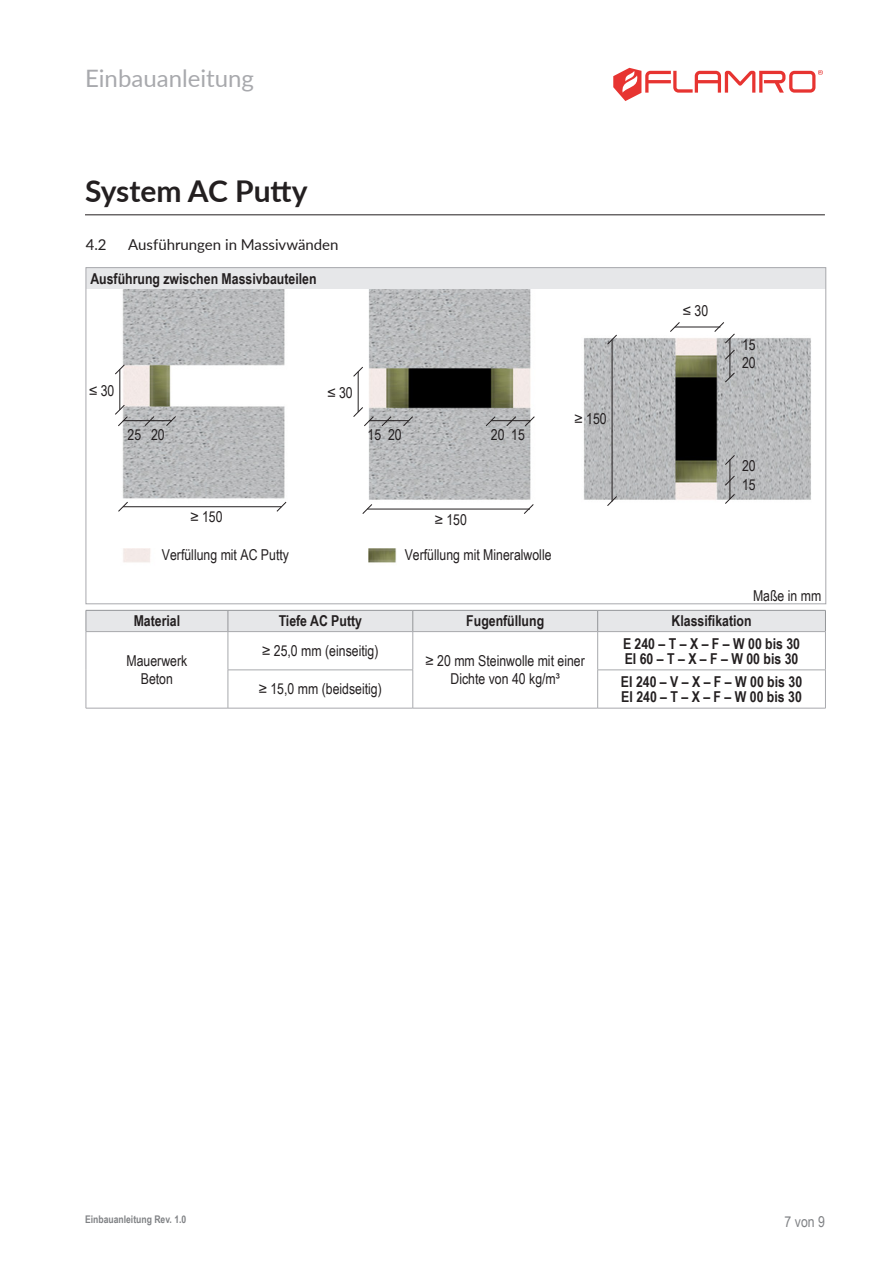
<style>
.page{position:relative;width:893px;height:1263px;background:#fff}
.page>*{position:absolute;margin:0;border:0;box-sizing:border-box;transform-origin:0 0}
.t1{font:700 30px "Lato";letter-spacing:-.005em;color:#231f20}
.t2{font:24px "Lato";color:#a8a9ad}
.p___Tabellentext_mittig{font:15px/18.8px "Arial Narrow";color:#231f20}
.p___Tabelle_Kopf_mitte{font:700 15px "Arial Narrow";color:#231f20}
.p___Zwischenüberschrift_grauer_Balken{font:700 15px "Arial Narrow";color:#231f20}
.t3{font:15px "Lato";color:#231f20}
.p___Fließtext_rechtsbündig{font:15px "Arial Narrow";color:#231f20}
.t4{font:15px "Arial Narrow";color:#808285}
.t5{font:700 10.5px "Arial Narrow";color:#808285}
</style>
<div class="page">
<hr style="left:85px;top:214px;width:740px;height:1px;background:#231f20">
<hr style="left:228px;top:708px;width:185px;height:1px;background:#a8a9ad">
<div style="left:86px;top:610px;width:740px;height:21px;background:#e6e7e9"></div>
<hr style="left:597px;top:670px;width:229px;height:1px;background:#a8a9ad">
<hr style="left:825px;top:670px;width:1px;height:38px;background:#a8a9ad">
<hr style="left:598px;top:708px;width:228px;height:1px;background:#a8a9ad">
<hr style="left:86px;top:631px;width:142px;height:1px;background:#a8a9ad">
<hr style="left:86px;top:632px;width:1px;height:38px;background:#a8a9ad">
<hr style="left:86px;top:670px;width:1px;height:38px;background:#a8a9ad">
<hr style="left:228px;top:670px;width:1px;height:38px;background:#a8a9ad">
<hr style="left:86px;top:708px;width:142px;height:1px;background:#a8a9ad">
<hr style="left:228px;top:631px;width:185px;height:1px;background:#a8a9ad">
<hr style="left:228px;top:632px;width:1px;height:38px;background:#a8a9ad">
<hr style="left:228px;top:670px;width:185px;height:1px;background:#a8a9ad">
<hr style="left:598px;top:631px;width:228px;height:1px;background:#a8a9ad">
<hr style="left:825px;top:632px;width:1px;height:38px;background:#a8a9ad">
<hr style="left:413px;top:631px;width:185px;height:1px;background:#a8a9ad">
<hr style="left:413px;top:632px;width:1px;height:38px;background:#a8a9ad">
<hr style="left:597px;top:632px;width:1px;height:38px;background:#a8a9ad">
<hr style="left:413px;top:670px;width:1px;height:38px;background:#a8a9ad">
<hr style="left:597px;top:670px;width:1px;height:38px;background:#a8a9ad">
<hr style="left:413px;top:708px;width:185px;height:1px;background:#a8a9ad">
<div style="left:86px;top:268px;width:740px;height:21px;background:#e6e7e9"></div>
<img style="left:120px;top:289px;width:691px;height:274px">
<hr style="left:123px;top:506px;width:158px;height:1px;background:#231f20">
<svg style="left:276px;top:501px;width:11px;height:11px"></svg>
<svg style="left:118px;top:501px;width:11px;height:11px"></svg>
<hr style="left:612px;top:340px;width:1px;height:161px;background:#231f20">
<hr style="left:367px;top:509px;width:163px;height:1px;background:#231f20">
<svg style="left:523px;top:503px;width:11px;height:12px"></svg>
<svg style="left:362px;top:503px;width:11px;height:12px"></svg>
<hr style="left:123px;top:420px;width:49px;height:1px;background:#231f20">
<svg style="left:165px;top:415px;width:12px;height:12px"></svg>
<svg style="left:144px;top:415px;width:11px;height:12px"></svg>
<hr style="left:369px;top:420px;width:40px;height:1px;background:#231f20">
<svg style="left:402px;top:416px;width:12px;height:11px"></svg>
<svg style="left:381px;top:416px;width:11px;height:11px"></svg>
<hr style="left:491px;top:420px;width:39px;height:1px;background:#231f20">
<svg style="left:524px;top:416px;width:11px;height:11px"></svg>
<svg style="left:485px;top:416px;width:11px;height:11px"></svg>
<svg style="left:506px;top:416px;width:11px;height:11px"></svg>
<hr style="left:729px;top:338px;width:1px;height:39px;background:#231f20">
<svg style="left:724px;top:372px;width:11px;height:11px"></svg>
<hr style="left:729px;top:459px;width:1px;height:40px;background:#231f20">
<svg style="left:724px;top:493px;width:11px;height:12px"></svg>
<svg style="left:724px;top:454px;width:11px;height:12px"></svg>
<svg style="left:724px;top:475px;width:11px;height:11px"></svg>
<svg style="left:606px;top:334px;width:12px;height:11px"></svg>
<svg style="left:606px;top:495px;width:12px;height:12px"></svg>
<hr style="left:119px;top:369px;width:1px;height:41px;background:#231f20">
<svg style="left:115px;top:404px;width:13px;height:23px"></svg>
<svg style="left:115px;top:364px;width:10px;height:11px"></svg>
<hr style="left:358px;top:372px;width:1px;height:40px;background:#231f20">
<svg style="left:353px;top:406px;width:21px;height:21px"></svg>
<svg style="left:353px;top:366px;width:11px;height:11px"></svg>
<hr style="left:675px;top:327px;width:45px;height:1px;background:#231f20">
<svg style="left:714px;top:321px;width:21px;height:39px"></svg>
<svg style="left:669px;top:321px;width:11px;height:12px"></svg>
<svg style="left:613px;top:68px;width:210px;height:33px"></svg>
<h2 class="t2" style="left:85px;top:61px;width:170px">Einbauanleitung</h2>
<h1 class="t1" style="left:85px;top:169px;width:224px">System AC Putty</h1>
<p class="t3" style="left:86px;top:234px;width:22px">4.2</p>
<p class="t3" style="left:128px;top:234px;width:212px">Ausführungen in Massivwänden</p>
<p class="p___Zwischenüberschrift_grauer_Balken" style="left:90px;top:267px;width:228px">Ausführung zwischen Massivbauteilen</p>
<p class="p___Tabellentext_mittig" style="left:89px;top:380px;width:27px">≤ 30</p>
<p class="p___Tabellentext_mittig" style="left:327px;top:383px;width:27px">≤ 30</p>
<p class="p___Tabellentext_mittig" style="left:128px;top:425px;width:39px">25 20</p>
<p class="p___Tabellentext_mittig" style="left:368px;top:425px;width:36px">15 20</p>
<p class="p___Tabellentext_mittig" style="left:491px;top:425px;width:36px">20 15</p>
<p class="p___Tabellentext_mittig" style="left:574px;top:408px;width:34px">≥ 150</p>
<p class="p___Tabellentext_mittig" style="left:190px;top:507px;width:34px">≥ 150</p>
<p class="p___Tabellentext_mittig" style="left:435px;top:509px;width:34px">≥ 150</p>
<p class="p___Tabellentext_mittig" style="left:162px;top:545px;width:129px">Verfüllung mit AC Putty</p>
<p class="p___Tabellentext_mittig" style="left:405px;top:545px;width:148px">Verfüllung mit Mineralwolle</p>
<p class="p___Tabellentext_mittig" style="left:683px;top:301px;width:27px">≤ 30</p>
<p class="p___Tabellentext_mittig" style="left:742px;top:334px;width:15px">15<br>20</p>
<p class="p___Tabellentext_mittig" style="left:742px;top:456px;width:15px">20<br>15</p>
<p class="p___Fließtext_rechtsbündig" style="left:753px;top:584px;width:70px">Maße in mm</p>
<p class="p___Tabelle_Kopf_mitte" style="left:134px;top:610px;width:48px">Material</p>
<p class="p___Tabelle_Kopf_mitte" style="left:279px;top:610px;width:85px">Tiefe AC Putty</p>
<p class="p___Tabelle_Kopf_mitte" style="left:466px;top:610px;width:79px">Fugenfüllung</p>
<p class="p___Tabelle_Kopf_mitte" style="left:672px;top:610px;width:81px">Klassifikation</p>
<p class="p___Tabellentext_mittig" style="left:127px;top:651px;width:62px">Mauerwerk</p>
<p class="p___Tabellentext_mittig" style="left:141px;top:669px;width:34px">Beton</p>
<p class="p___Tabelle_Kopf_mitte" style="left:623px;top:632px;width:179px">E 240 – T – X – F – W 00 bis 30</p>
<p class="p___Tabelle_Kopf_mitte" style="left:625px;top:647px;width:175px">EI 60 – T – X – F – W 00 bis 30</p>
<p class="p___Tabellentext_mittig" style="left:262px;top:641px;width:118px">≥ 25,0 mm (einseitig)</p>
<p class="p___Tabellentext_mittig" style="left:426px;top:651px;width:161px;line-height:18px;text-align:center">≥ 20 mm Steinwolle mit einer<br>Dichte von 40 kg/m³</p>
<p class="p___Tabelle_Kopf_mitte" style="left:621px;top:670px;width:183px">EI 240 – V – X – F – W 00 bis 30</p>
<p class="p___Tabelle_Kopf_mitte" style="left:621px;top:685px;width:182px">EI 240 – T – X – F – W 00 bis 30</p>
<p class="p___Tabellentext_mittig" style="left:259px;top:679px;width:125px">≥ 15,0 mm (beidseitig)</p>
<p class="t5" style="left:85px;top:1212px;width:103px">Einbauanleitung Rev. 1.0</p>
<p class="t4" style="left:785px;top:1210px;width:42px">7 von 9</p>
</div>
